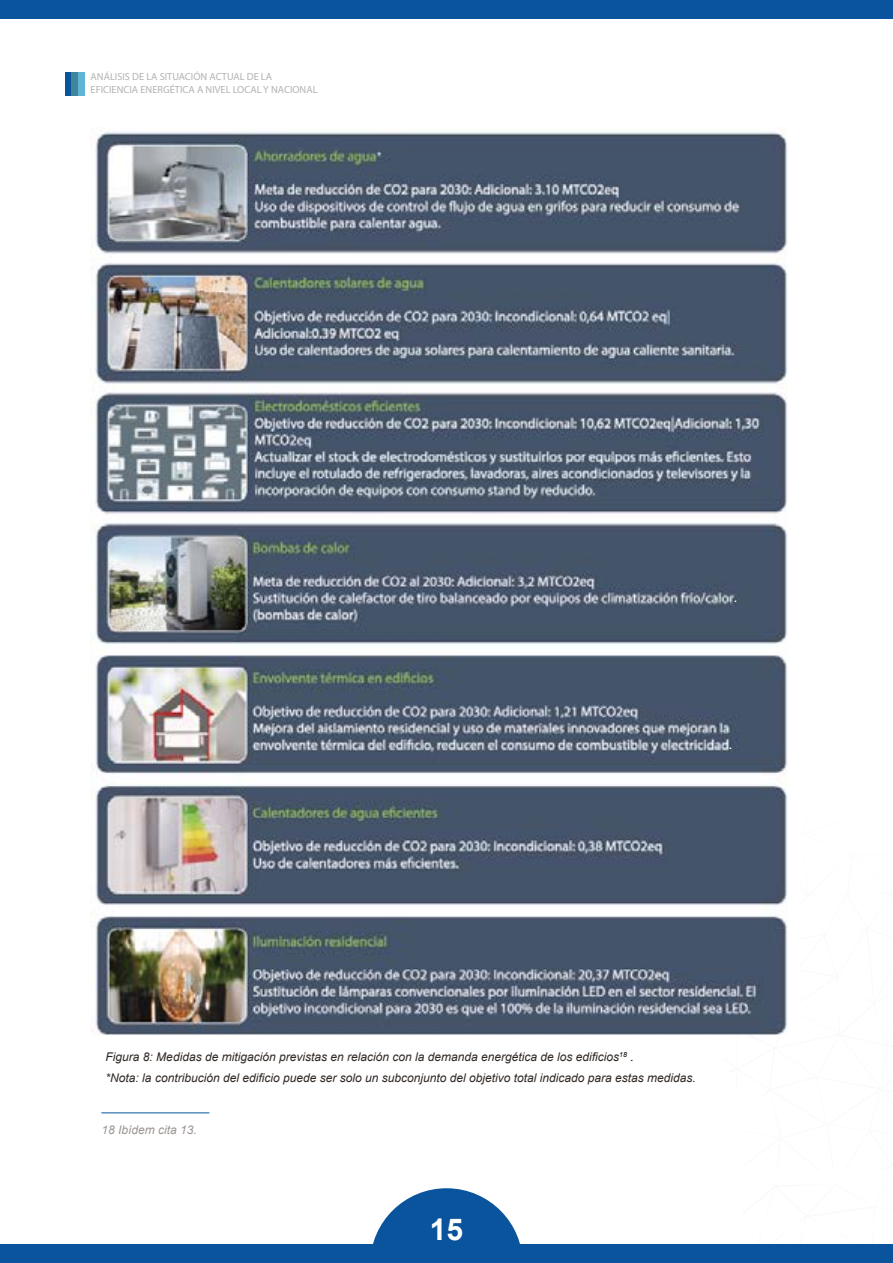
<style>
.page{position:relative;width:893px;height:1263px;background:#fff}
.page>*{position:absolute;margin:0;border:0;box-sizing:border-box;transform-origin:0 0}
.t1{font:700 30px "Arial";color:#fff}
.t2{font:italic 15px "Arial";color:#fff}
.t3{font:italic 12px/21px "Arial";color:#2f2722}
.t4{font:italic 12px "Arial";color:#9e9592}
.t5{font:10.35px/12.5px "Myriad Pro";color:#878787}
.s1{color:#000}
</style>
<div class="page">
<div style="left:0;top:0;width:893px;height:19px;background:#0a549d"></div>
<svg style="left:373px;top:1188px;width:147px;height:56px"></svg>
<div style="left:0;top:1244px;width:893px;height:19px;background:#0a549d"></div>
<div style="left:65px;top:72px;width:6px;height:23px;background:#0a549d"></div>
<div style="left:71px;top:72px;width:7px;height:23px;background:#40869b"></div>
<div style="left:78px;top:72px;width:7px;height:23px;background:#60b4d5"></div>
<hr style="left:101px;top:1112px;width:108px;height:1px;background:#00549e">
<img style="left:90px;top:128px;width:698px;height:906px">
<p class="t5" style="left:91px;top:70px;width:228px">ANÁLISIS DE LA SITUACIÓN ACTUAL DE LA<br>EFICIENCIA ENERGÉTICA A NIVEL LOCAL Y NACIONAL</p>
<p class="t2" style="left:734px;top:587px;width:6px">.</p>
<p class="t2" style="left:729px;top:734px;width:6px">.</p>
<p class="t3" style="left:106px;top:1046px;width:592px">Figura 8: Medidas de mitigación previstas en relación con la demanda energética de los edificios<sup>18</sup> <span class="s1">.<br></span>*Nota: la contribución del edificio puede ser solo un subconjunto del objetivo total indicado para estas medidas.</p>
<p class="t4" style="left:101px;top:1122px;width:97px">18 Ibídem cita 13.</p>
<h1 class="t1" style="left:430px;top:1209px;width:35px">15</h1>
</div>
